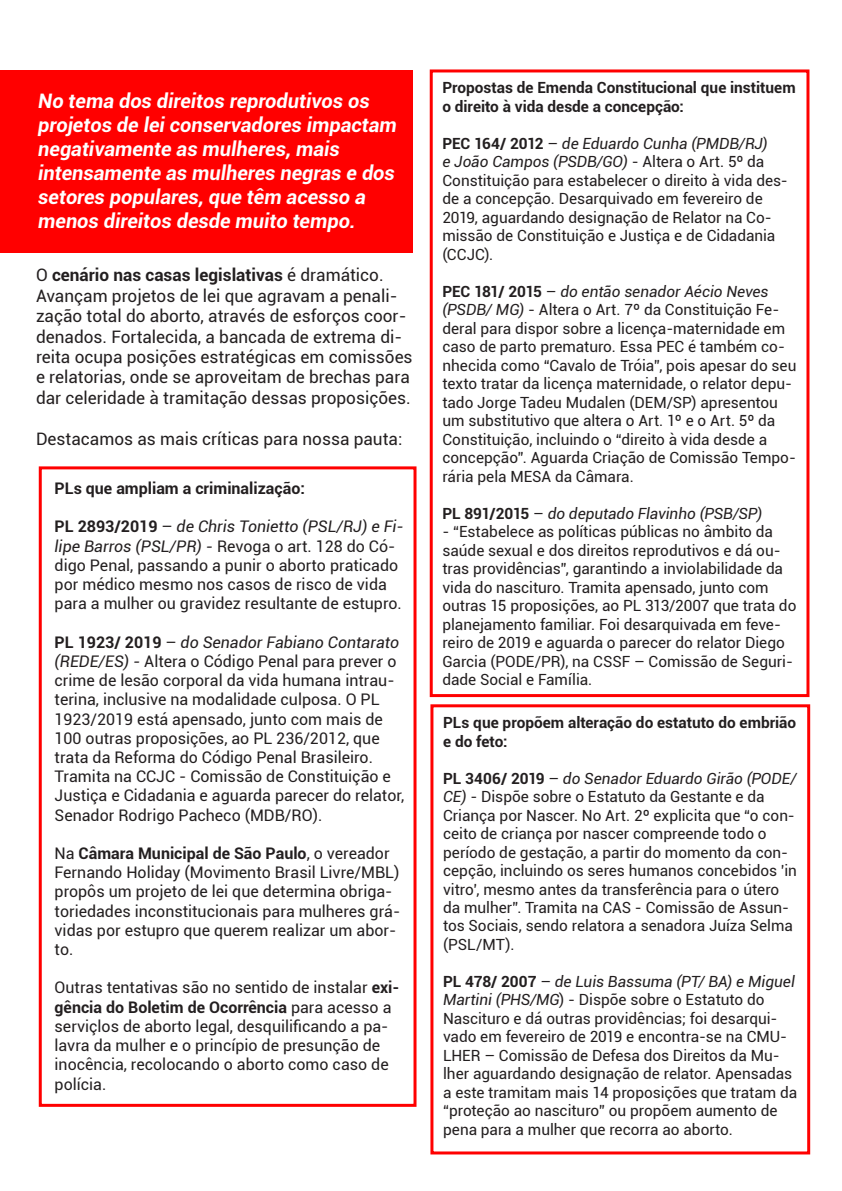
<style>
.page{position:relative;width:842px;height:1191px;background:#fff}
.page>*{position:absolute;margin:0;border:0;box-sizing:border-box;transform-origin:0 0}
.t1{font:italic 700 20px/24px "Roboto";color:#fff}
.t2{font:17.2px/20.4px "Roboto";color:#231f20}
.t3{font:16px/19.2px "Roboto";color:#231f20}
.t4{font:700 16px "Roboto";color:#231f20}
.t5{font:15.4px/18.5px "Roboto";letter-spacing:-.005em;color:#231f20}
.t6{font:700 15.4px/18.5px "Roboto";color:#231f20}
.t7{font:italic 15.4px "Roboto";color:#231f20}
.s1{font-weight:700}
.s2{font-style:italic}
.s3{font-weight:700;font-style:normal}
.s4{font-style:normal}
</style>
<div class="page">
<div style="left:0;top:70px;width:413px;height:183px;background:#f00"></div>
<div style="left:39px;top:466px;width:377px;height:640px;border:3px solid #f00"></div>
<div style="left:430px;top:704px;width:380px;height:450px;border:3px solid #f00"></div>
<div style="left:430px;top:69px;width:379px;height:628px;border:3px solid #f00"></div>
<p class="t1" style="left:38px;top:88px;width:360px">No tema dos direitos reprodutivos os projetos de lei conservadores impactam negativamente as mulheres, mais intensamente as mulheres negras e dos setores populares, que têm acesso a menos direitos desde muito tempo.</p>
<p class="t2" style="left:36px;top:264px;width:378px">O <span class="s1">cenário nas casas legislativas</span> é dramático.<br>Avançam projetos de lei que agravam a penali&shy;zação total do aborto, através de esforços coor&shy;denados. Fortalecida, a bancada de extrema di&shy;reita ocupa posições estratégicas em comissões e relatorias, onde se aproveitam de brechas para dar celeridade à tramitação dessas proposições.</p>
<p class="t2" style="left:36px;top:427px;width:368px">Destacamos as mais críticas para nossa pauta:</p>
<p class="t4" style="left:55px;top:477px;width:252px">PLs que ampliam a criminalização:</p>
<p class="t3" style="left:55px;top:516px;width:351px"><span class="s1">PL 2893/2019</span> – <span class="s2">de Chris Tonietto (PSL/RJ) e Fi&shy;lipe Barros (PSL/PR) -</span> Revoga o art. 128 do Có&shy;digo Penal, passando a punir o aborto praticado por médico mesmo nos casos de risco de vida para a mulher ou gravidez resultante de estupro.</p>
<p class="t3" style="left:55px;top:632px;width:351px"><span class="s1">PL 1923/ 2019</span> – <span class="s2">do Senador Fabiano Contarato (REDE/ES) -</span> Altera o Código Penal para prever o crime de lesão corporal da vida humana intrau&shy;terina, inclusive na modalidade culposa. O PL 1923/2019 está apensado, junto com mais de 100 outras proposições, ao PL 236/2012, que trata da Reforma do Código Penal Brasileiro.<br>Tramita na CCJC - Comissão de Constituição e Justiça e Cidadania e aguarda parecer do relator, Senador Rodrigo Pacheco (MDB/RO).</p>
<p class="t3" style="left:55px;top:843px;width:347px">Na <span class="s1">Câmara Municipal de São Paulo</span>, o vereador Fernando Holiday (Movimento Brasil Livre/MBL) propôs um projeto de lei que determina obriga&shy;toriedades inconstitucionais para mulheres grá&shy;vidas por estupro que querem realizar um abor&shy;to.</p>
<p class="t3" style="left:55px;top:977px;width:346px">Outras tentativas são no sentido de instalar <span class="s1">exi&shy;gência do Boletim de Ocorrência</span> para acesso a serviçlos de aborto legal, desquilificando a pa&shy;lavra da mulher e o princípio de presunção de inocência, recolocando o aborto como caso de polícia.</p>
<p class="t6" style="left:442px;top:78px;width:355px">Propostas de Emenda Constitucional que instituem o direito à vida desde a concepção:</p>
<p class="t5" style="left:442px;top:134px;width:347px"><span class="s1">PEC 164/ 2012</span> – <span class="s2">de Eduardo Cunha (PMDB/RJ)<br>e João Campos (PSDB/GO)</span> - Altera o Art. 5º da Constituição para estabelecer o direito à vida des&shy;de a concepção. Desarquivado em fevereiro de 2019, aguardando designação de Relator na Co&shy;missão de Constituição e Justiça e de Cidadania (CCJC).</p>
<p class="t5" style="left:442px;top:281px;width:355px"><span class="s1">PEC 181/ 2015</span> – <span class="s2">do então senador Aécio Neves (PSDB/ MG)</span> - Altera o Art. 7º da Constituição Fe&shy;deral para dispor sobre a licença-maternidade em caso de parto prematuro. Essa PEC é também co&shy;nhecida como “Cavalo de Tróia”, pois apesar do seu texto tratar da licença maternidade, o relator depu&shy;tado Jorge Tadeu Mudalen (DEM/SP) apresentou um substitutivo que altera o Art. 1º e o Art. 5º da Constituição, incluindo o “direito à vida desde a concepção”. Aguarda Criação de Comissão Tempo&shy;rária pela MESA da Câmara.</p>
<p class="t7" style="left:442px;top:502px;width:321px"><span class="s3">PL 891/2015</span> <span class="s4">–</span> do deputado Flavinho (PSB/SP)</p>
<p class="t5" style="left:442px;top:522px;width:355px">- “Estabelece as políticas públicas no âmbito da saúde sexual e dos direitos reprodutivos e dá ou&shy;tras providências”, garantindo a inviolabilidade da vida do nascituro. Tramita apensado, junto com outras 15 proposições, ao PL 313/2007 que trata do planejamento familiar. Foi desarquivada em feve&shy;reiro de 2019 e aguarda o parecer do relator Diego Garcia (PODE/PR), na CSSF – Comissão de Seguri&shy;dade Social e Família.</p>
<p class="t6" style="left:443px;top:713px;width:354px">PLs que propõem alteração do estatuto do embrião e do feto:</p>
<p class="t5" style="left:443px;top:768px;width:355px"><span class="s1">PL 3406/ 2019</span> – <span class="s2">do Senador Eduardo Girão (PODE/ CE)</span> - Dispõe sobre o Estatuto da Gestante e da Criança por Nascer. No Art. 2º explicita que “o con&shy;ceito de criança por nascer compreende todo o período de gestação, a partir do momento da con&shy;cepção, incluindo os seres humanos concebidos ’in vitro’, mesmo antes da transferência para o útero da mulher”. Tramita na CAS - Comissão de Assun&shy;tos Sociais, sendo relatora a senadora Juíza Selma (PSL/MT).</p>
<p class="t5" style="left:443px;top:971px;width:356px"><span class="s1">PL 478/ 2007</span> – <span class="s2">de Luis Bassuma (PT/ BA) e Miguel Martini (PHS/MG</span>) - Dispõe sobre o Estatuto do Nascituro e dá outras providências; foi desarqui&shy;vado em fevereiro de 2019 e encontra-se na CMU-LHER – Comissão de Defesa dos Direitos da Mu&shy;lher aguardando designação de relator. Apensadas a este tramitam mais 14 proposições que tratam da “proteção ao nascituro” ou propõem aumento de pena para a mulher que recorra ao aborto.</p>
</div>
